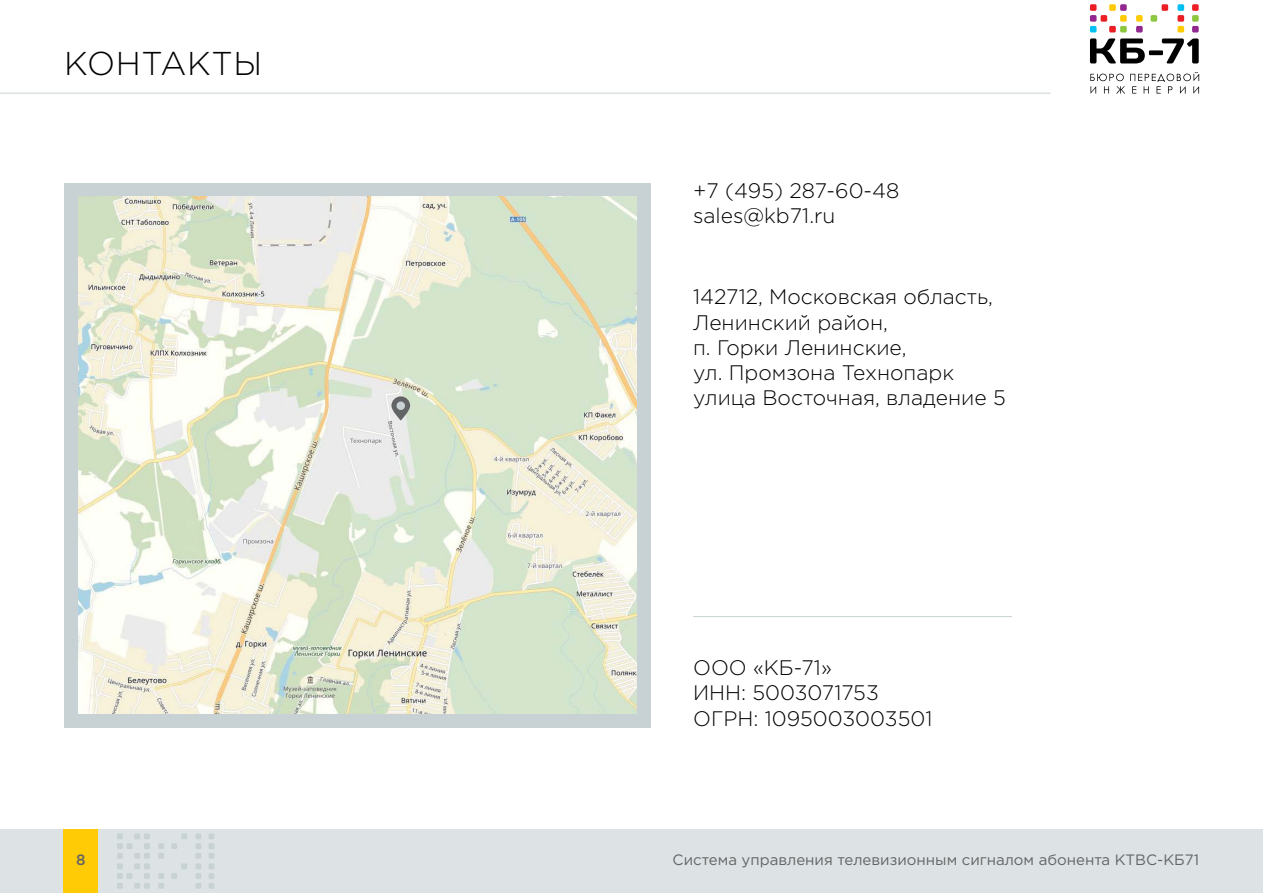
<style>
.page{position:relative;width:1263px;height:893px;background:#fff}
.page>*{position:absolute;margin:0;border:0;box-sizing:border-box;transform-origin:0 0}
.t1{font:300 33px "Gotham Pro";letter-spacing:.02em;color:#000}
.t2{font:300 21px/25.2px "Gotham Pro";color:#000}
.t3{font:15px "Gotham Pro";color:#636466}
.t4{font:500 15px "Gotham Pro";color:#636466}
</style>
<div class="page">
<div style="left:0;top:829px;width:1263px;height:64px;background:#dde3e4"></div>
<div style="left:64px;top:829px;width:34px;height:64px;background:#ffcb05"></div>
<hr style="left:0;top:93px;width:1050px;height:1px;background:#c8d2d4">
<svg style="left:1090px;top:38px;width:55px;height:25px"></svg>
<div style="left:1149px;top:50px;width:14px;height:5px;background:#000"></div>
<svg style="left:1162px;top:38px;width:37px;height:25px"></svg>
<div style="left:1090px;top:26px;width:6px;height:7px;background:#00c0f3;border-radius:2px"></div>
<div style="left:1090px;top:15px;width:6px;height:7px;background:#92278f;border-radius:2px"></div>
<div style="left:1090px;top:4px;width:6px;height:7px;background:#ed1d24;border-radius:2px"></div>
<div style="left:1109px;top:26px;width:7px;height:7px;background:#ed1d24;border-radius:2px"></div>
<div style="left:1109px;top:4px;width:7px;height:7px;background:#ffcb05;border-radius:2px"></div>
<div style="left:1120px;top:26px;width:7px;height:7px;background:#8dc63f;border-radius:2px"></div>
<div style="left:1100px;top:15px;width:7px;height:7px;background:#ed1d24;border-radius:2px"></div>
<div style="left:1120px;top:15px;width:7px;height:7px;background:#ffcb05;border-radius:2px"></div>
<div style="left:1120px;top:4px;width:7px;height:7px;background:#92278f;border-radius:2px"></div>
<div style="left:1161px;top:4px;width:7px;height:7px;background:#ed1d24;border-radius:2px"></div>
<div style="left:1136px;top:26px;width:7px;height:7px;background:#92278f;border-radius:2px"></div>
<div style="left:1136px;top:15px;width:7px;height:7px;background:#ffcb05;border-radius:2px"></div>
<div style="left:1177px;top:26px;width:7px;height:7px;background:#ffcb05;border-radius:2px"></div>
<div style="left:1177px;top:15px;width:7px;height:7px;background:#ed1d24;border-radius:2px"></div>
<div style="left:1177px;top:4px;width:7px;height:7px;background:#00c0f3;border-radius:2px"></div>
<div style="left:1192px;top:26px;width:7px;height:7px;background:#92278f;border-radius:2px"></div>
<div style="left:1192px;top:15px;width:7px;height:7px;background:#8dc63f;border-radius:2px"></div>
<div style="left:1150px;top:15px;width:7px;height:7px;background:#8dc63f;border-radius:2px"></div>
<div style="left:1192px;top:4px;width:7px;height:7px;background:#ed1d24;border-radius:2px"></div>
<svg style="left:1090px;top:72px;width:109px;height:22px"></svg>
<svg style="left:158px;top:873px;width:6px;height:16px"></svg>
<svg style="left:171px;top:863px;width:16px;height:16px"></svg>
<svg style="left:117px;top:833px;width:33px;height:56px"></svg>
<svg style="left:158px;top:843px;width:6px;height:16px"></svg>
<svg style="left:195px;top:833px;width:6px;height:56px"></svg>
<svg style="left:171px;top:833px;width:16px;height:16px"></svg>
<svg style="left:208px;top:833px;width:6px;height:56px"></svg>
<div style="left:64px;top:183px;width:587px;height:544px;background:#c8d2d4"></div>
<img style="left:78px;top:196px;width:558px;height:518px">
<svg style="left:391px;top:396px;width:19px;height:25px"></svg>
<div style="left:396px;top:401px;width:9px;height:9px;background:#c8d2d4;border-radius:50%"></div>
<hr style="left:693px;top:616px;width:319px;height:1px;background:#c8d2d4">
<h1 class="t1" style="left:64px;top:45px;width:200px">КОНТАКТЫ</h1>
<p class="t2" style="left:693px;top:178px;width:208px">+7 (495) 287-60-48 sales@kb71.ru</p>
<p class="t2" style="left:693px;top:285px;width:314px">142712, Московская область,<br>Ленинский район,<br>п. Горки Ленинские,<br>ул. Промзона Технопарк улица Восточная, владение 5</p>
<p class="t2" style="left:693px;top:655px;width:241px">ООО «КБ-71»<br>ИНН: 5003071753<br>ОГРН: 1095003003501</p>
<p class="t4" style="left:76px;top:851px;width:11px">8</p>
<p class="t3" style="left:673px;top:851px;width:528px">Система управления телевизионным сигналом абонента КТВС-КБ71</p>
</div>
